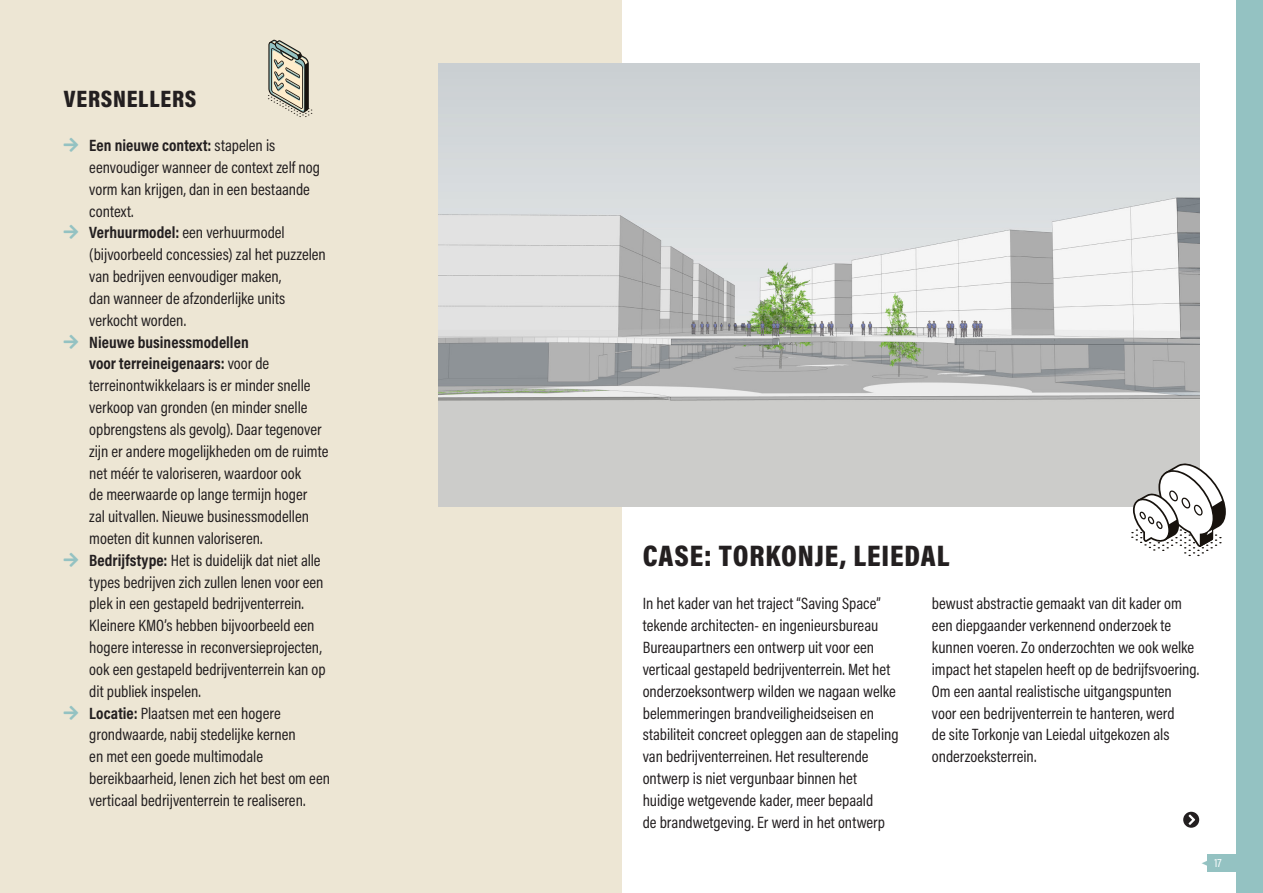
<style>
.page{position:relative;width:1263px;height:893px;background:#fff}
.page>*{position:absolute;margin:0;border:0;box-sizing:border-box;transform-origin:0 0}
.brood{font:900 30px "Acumin Pro Cond";letter-spacing:.03em;color:#231f20}
.brood-2{font:900 24px "Acumin Pro Cond";letter-spacing:.035em;color:#231f20}
.brood-3{font:16.5px/21.9px "Acumin Pro Cond";color:#231f20}
.t1{font:12px "Acumin Pro Cond";color:#fff}
.s1{font-weight:700}
.s2{font-size:13.5px;color:#94c2c2}
</style>
<div class="page">
<div style="left:1208px;top:854px;width:55px;height:17px;background:#94c2c2"></div>
<div style="left:0;top:0;width:621px;height:893px;background:#ede6d4"></div>
<svg style="left:268px;top:39px;width:44px;height:78px"></svg>
<img style="left:438px;top:64px;width:762px;height:442px">
<svg style="left:1131px;top:462px;width:95px;height:94px"></svg>
<svg style="left:1183px;top:812px;width:16px;height:16px"></svg>
<div style="left:1236px;top:0;width:27px;height:893px;background:#94c2c2"></div>
<p class="brood-2" style="left:64px;top:83px;width:134px">VERSNELLERS</p>
<p class="brood-3" style="left:89px;top:134px;width:232px"><span class="s1">Een nieuwe context:</span> stapelen is eenvoudiger wanneer de context zelf nog vorm kan krijgen, dan in een bestaande context.</p>
<p class="brood-3" style="left:89px;top:221px;width:238px"><span class="s1">Verhuurmodel:</span> een verhuurmodel (bijvoorbeeld concessies) zal het puzzelen van bedrijven eenvoudiger maken,<br>dan wanneer de afzonderlijke units verkocht worden.</p>
<p class="brood-3" style="left:89px;top:331px;width:241px"><span class="s1">Nieuwe businessmodellen<br>voor terreineigenaars:</span> voor de terreinontwikkelaars is er minder snelle verkoop van gronden (en minder snelle opbrengstens als gevolg). Daar tegenover zijn er andere mogelijkheden om de ruimte net méér te valoriseren, waardoor ook<br>de meerwaarde op lange termijn hoger<br>zal uitvallen. Nieuwe businessmodellen moeten dit kunnen valoriseren.</p>
<p class="brood-3" style="left:89px;top:549px;width:238px"><span class="s1">Bedrijfstype:</span> Het is duidelijk dat niet alle types bedrijven zich zullen lenen voor een plek in een gestapeld bedrijventerrein.<br>Kleinere KMO’s hebben bijvoorbeeld een hogere interesse in reconversieprojecten, ook een gestapeld bedrijventerrein kan op dit publiek inspelen.</p>
<p class="brood-3" style="left:89px;top:702px;width:242px"><span class="s1">Locatie:</span> Plaatsen met een hogere grondwaarde, nabij stedelijke kernen<br>en met een goede multimodale bereikbaarheid, lenen zich het best om een verticaal bedrijventerrein te realiseren.</p>
<p class="brood" style="left:643px;top:536px;width:308px">CASE: TORKONJE, LEIEDAL</p>
<p class="brood-3" style="left:643px;top:592px;width:257px">In het kader van het traject “Saving Space” tekende architecten- en ingenieursbureau Bureaupartners een ontwerp uit voor een verticaal gestapeld bedrijventerrein. Met het onderzoeksontwerp wilden we nagaan welke belemmeringen brandveiligheidseisen en stabiliteit concreet opleggen aan de stapeling van bedrijventerreinen. Het resulterende ontwerp is niet vergunbaar binnen het huidige wetgevende kader, meer bepaald<br>de brandwetgeving. Er werd in het ontwerp</p>
<p class="brood-3" style="left:932px;top:592px;width:269px">bewust abstractie gemaakt van dit kader om een diepgaander verkennend onderzoek te kunnen voeren. Zo onderzochten we ook welke impact het stapelen heeft op de bedrijfsvoering.<br>Om een aantal realistische uitgangspunten voor een bedrijventerrein te hanteren, werd<br>de site Torkonje van Leiedal uitgekozen als onderzoeksterrein.</p>
<p class="t1" style="left:1201px;top:855px;width:22px"><span class="s2">◀</span> 17</p>
</div>
